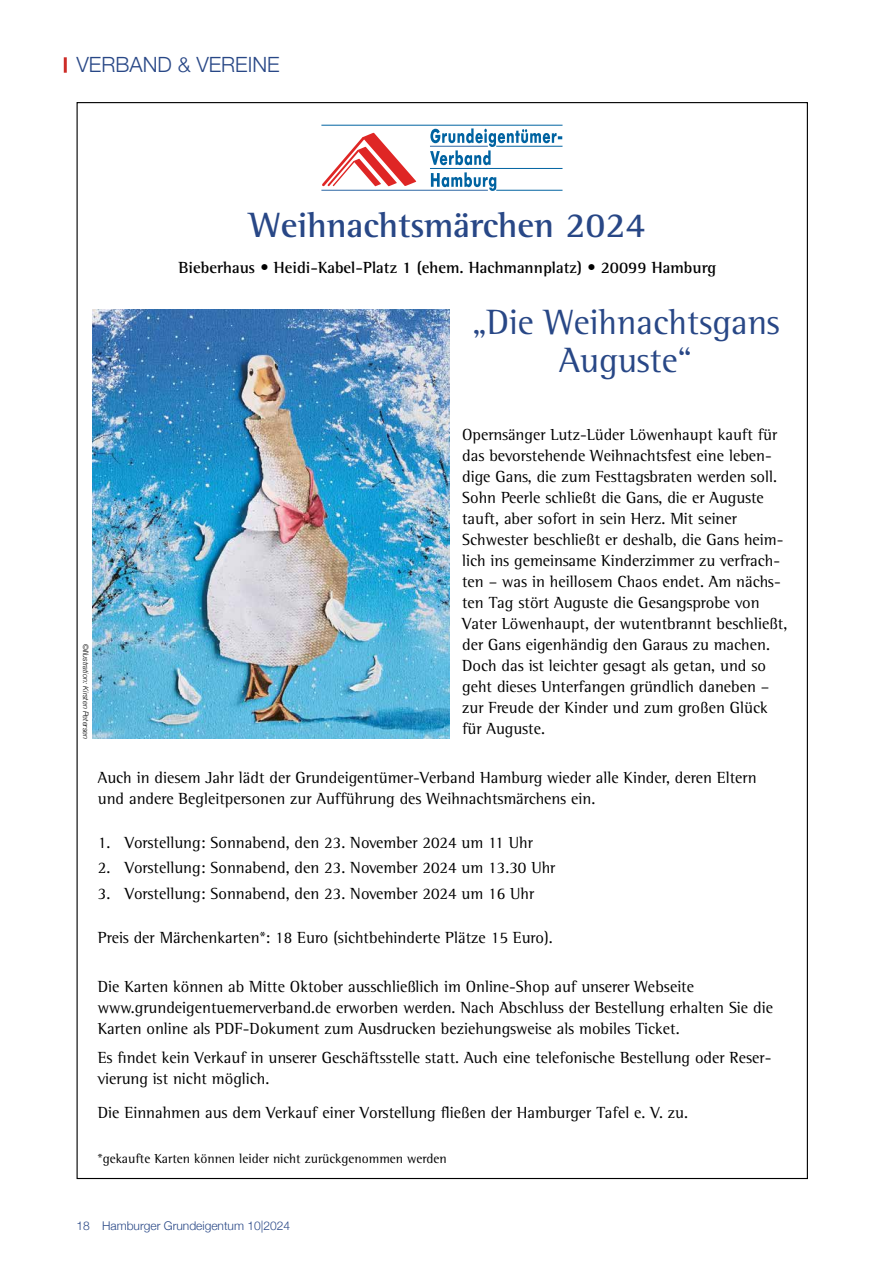
<style>
.page{position:relative;width:893px;height:1263px;background:#fff}
.page>*{position:absolute;margin:0;border:0;box-sizing:border-box;transform-origin:0 0}
.t1{font:36px/37.5px "Rotis Semi Serif Std";color:#284786;text-align:center}
.t2{font:700 36px "Rotis Semi Serif Std";color:#284786}
.t3{font:300 21px "Helvetica Neue";color:#284786}
.t4{font:16.5px/21px "Rotis Semi Serif Std";color:#000}
.t5{font:700 16.5px "Rotis Semi Serif Std";color:#000}
.t6{font:13.5px "Rotis Semi Serif Std";color:#000}
.t7{font:300 12px "Helvetica Neue";color:#284786}
.t8{font:italic 300 7.5px "Helvetica Neue";color:#000}
</style>
<div class="page">
<hr style="left:64px;top:57px;width:3px;height:16px;background:#cd2d28">
<hr style="left:321px;top:125px;width:241px;height:1px;background:#0063a1">
<hr style="left:496px;top:190px;width:66px;height:1px;background:#0063a1">
<hr style="left:321px;top:190px;width:167px;height:1px;background:#2d66a5">
<svg style="left:322px;top:133px;width:94px;height:54px"></svg>
<hr style="left:430px;top:168px;width:132px;height:1px;background:#0063a1">
<svg style="left:431px;top:172px;width:65px;height:19px"></svg>
<svg style="left:430px;top:128px;width:132px;height:37px"></svg>
<img style="left:92px;top:309px;width:358px;height:430px">
<p class="t3" style="left:77px;top:48px;width:205px">VERBAND &amp; VEREINE</p>
<h1 class="t2" style="left:249px;top:204px;width:398px">Weihnachtsmärchen 2024</h1>
<p class="t5" style="left:178px;top:258px;width:539px">Bieberhaus • Heidi-Kabel-Platz 1 (ehem. Hachmannplatz) • 20099 Hamburg</p>
<h1 class="t1" style="left:472px;top:303px;width:310px">„Die Weihnachtsgans<br>Auguste“</h1>
<p class="t8" style="left:92px;top:644px;width:97px;rotate:90deg">©Illustration: Kirsten Petersen</p>
<p class="t4" style="left:462px;top:424px;width:327px">Opernsänger Lutz-Lüder Löwenhaupt kauft für das bevorstehende Weihnachtsfest eine leben&shy;dige Gans, die zum Festtagsbraten werden soll.<br>Sohn Peerle schließt die Gans, die er Auguste tauft, aber sofort in sein Herz. Mit seiner Schwester beschließt er deshalb, die Gans heim&shy;lich ins gemeinsame Kinderzimmer zu verfrach&shy;ten – was in heillosem Chaos endet. Am nächs&shy;ten Tag stört Auguste die Gesangsprobe von Vater Löwenhaupt, der wutentbrannt beschließt, der Gans eigenhändig den Garaus zu machen.<br>Doch das ist leichter gesagt als getan, und so geht dieses Unterfangen gründlich daneben – zur Freude der Kinder und zum großen Glück für Auguste.</p>
<p class="t4" style="left:98px;top:766px;width:660px">Auch in diesem Jahr lädt der Grundeigentümer-Verband Hamburg wieder alle Kinder, deren Eltern und andere Begleitpersonen zur Aufführung des Weihnachtsmärchens ein.</p>
<p class="t4" style="left:98px;top:832px;width:436px">1. Vorstellung: Sonnabend, den 23. November 2024 um 11 Uhr</p>
<p class="t4" style="left:98px;top:857px;width:459px">2. Vorstellung: Sonnabend, den 23. November 2024 um 13.30 Uhr</p>
<p class="t4" style="left:98px;top:882px;width:438px">3. Vorstellung: Sonnabend, den 23. November 2024 um 16 Uhr</p>
<p class="t4" style="left:98px;top:927px;width:456px">Preis der Märchenkarten*: 18 Euro (sichtbehinderte Plätze 15 Euro).</p>
<p class="t4" style="left:98px;top:976px;width:677px">Die Karten können ab Mitte Oktober ausschließlich im Online-Shop auf unserer Webseite www.grundeigentuemerverband.de erworben werden. Nach Abschluss der Bestellung erhalten Sie die<br>Karten online als PDF-Dokument zum Ausdrucken beziehungsweise als mobiles Ticket.</p>
<p class="t4" style="left:98px;top:1047px;width:675px">Es findet kein Verkauf in unserer Geschäftsstelle statt. Auch eine telefonische Bestellung oder Reser&shy;vierung ist nicht möglich.</p>
<p class="t4" style="left:98px;top:1102px;width:592px">Die Einnahmen aus dem Verkauf einer Vorstellung fließen der Hamburger Tafel e. V. zu.</p>
<p class="t6" style="left:98px;top:1150px;width:350px">*gekaufte Karten können leider nicht zurückgenommen werden</p>
<p class="t7" style="left:77px;top:1216px;width:215px">18 Hamburger Grundeigentum 10|2024</p>
</div>
